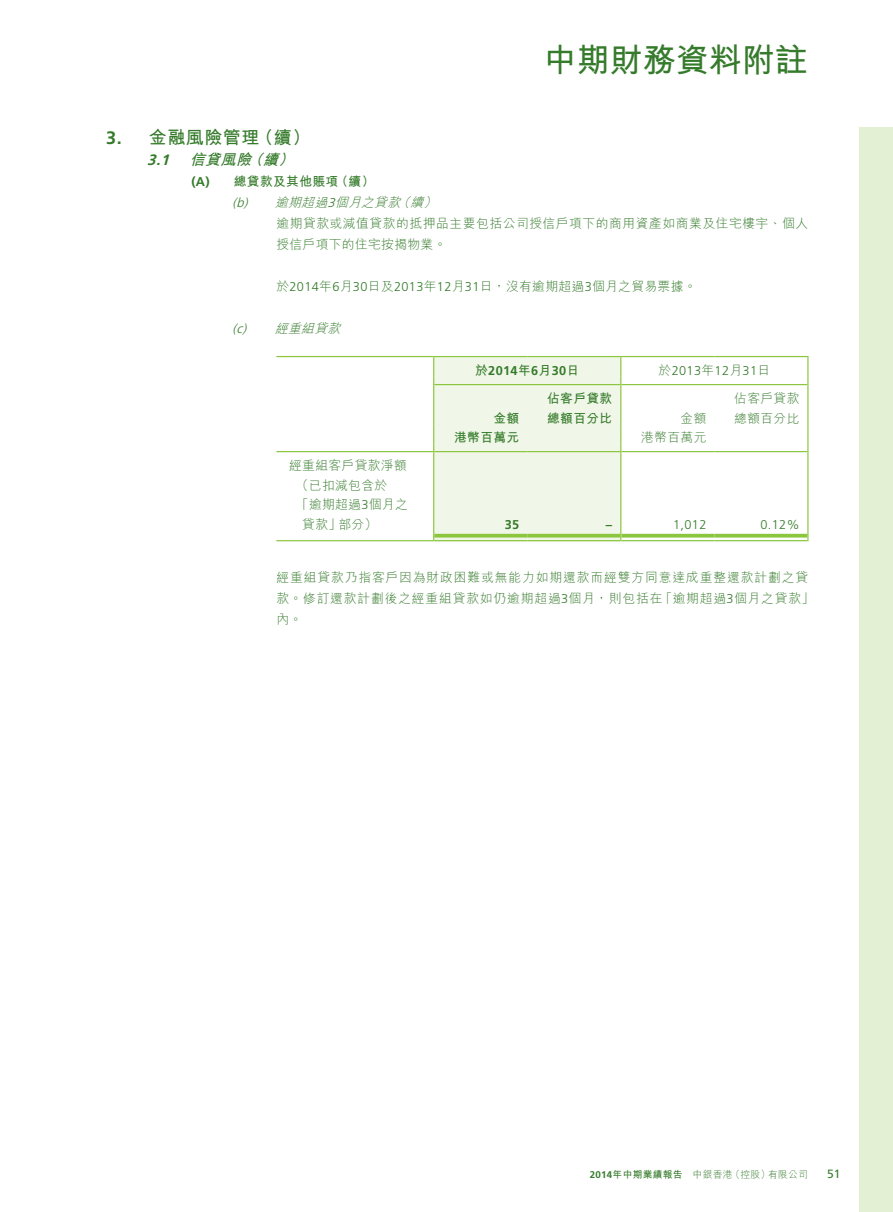
<style>
.page{position:relative;width:893px;height:1212px;background:#fff}
.page>*{position:absolute;margin:0;border:0;box-sizing:border-box;transform-origin:0 0}
.t1{font:700 33px "M Hei HK";color:#357b2b}
.t2{font:700 18px "M Hei HK";letter-spacing:.03em;color:#357b2b}
.t3{font:italic 700 15px "M Hei HK";color:#357b2b}
.t4{font:300 12.75px/19.5px "M Hei HK";letter-spacing:.045em;color:#357b2b}
.t5{font:300 12.75px/21px "M Hei HK";letter-spacing:.07em;color:#357b2b}
.t6{font:700 12.75px/19.5px "M Hei HK";letter-spacing:.03em;color:#357b2b}
.t7{font:italic 300 12.75px "M Hei HK";color:#357b2b}
.t8{font:300 12.75px "Frutiger LT Std";letter-spacing:.03em;color:#357b2b}
.t9{font:700 12.75px "Frutiger LT Std";letter-spacing:.03em;color:#357b2b}
.t10{font:12px "Frutiger LT Std";color:#357b2b}
.t11{font:300 9.75px "M Hei HK";letter-spacing:.03em;color:#357b2b}
.s1{font-family:"Frutiger LT Std"}
.s2{font-family:"M Hei HK"}
.s3{font-family:"Frutiger LT Std";font-weight:700}
.s4{font-weight:700}
</style>
<div class="page">
<div style="left:859px;top:128px;width:34px;height:1084px;background:#e4f0d4"></div>
<hr style="left:276px;top:356px;width:158px;height:1px;background:#8bc63e">
<hr style="left:434px;top:356px;width:93px;height:1px;background:#8bc63e">
<hr style="left:527px;top:356px;width:94px;height:1px;background:#8bc63e">
<hr style="left:621px;top:356px;width:93px;height:1px;background:#8bc63e">
<hr style="left:714px;top:356px;width:94px;height:1px;background:#8bc63e">
<hr style="left:807px;top:385px;width:1px;height:39px;background:#8bc63e">
<hr style="left:807px;top:452px;width:1px;height:78px;background:#8bc63e">
<svg style="left:807px;top:424px;width:1px;height:28px"></svg>
<svg style="left:807px;top:357px;width:1px;height:28px"></svg>
<div style="left:433px;top:357px;width:188px;height:184px;background:#f1f7e8"></div>
<hr style="left:434px;top:384px;width:186px;height:1px;background:#8bc63e">
<hr style="left:621px;top:384px;width:186px;height:1px;background:#8bc63e">
<hr style="left:276px;top:451px;width:157px;height:1px;background:#8bc63e">
<hr style="left:434px;top:451px;width:93px;height:1px;background:#8bc63e">
<hr style="left:527px;top:451px;width:93px;height:1px;background:#8bc63e">
<hr style="left:621px;top:451px;width:93px;height:1px;background:#8bc63e">
<hr style="left:714px;top:451px;width:93px;height:1px;background:#8bc63e">
<hr style="left:276px;top:540px;width:157px;height:1px;background:#8bc63e">
<hr style="left:434px;top:534px;width:93px;height:3px;background:#8bc63e">
<hr style="left:434px;top:540px;width:93px;height:1px;background:#8bc63e">
<hr style="left:527px;top:534px;width:93px;height:3px;background:#8bc63e">
<hr style="left:527px;top:540px;width:93px;height:1px;background:#8bc63e">
<hr style="left:621px;top:534px;width:93px;height:3px;background:#8bc63e">
<hr style="left:621px;top:540px;width:93px;height:1px;background:#8bc63e">
<hr style="left:714px;top:534px;width:93px;height:3px;background:#8bc63e">
<hr style="left:714px;top:540px;width:93px;height:1px;background:#8bc63e">
<h1 class="t1" style="left:544px;top:36px;width:265px">中期財務資料附註</h1>
<h2 class="t2" style="left:106px;top:124px;width:206px"><span class="s1">3.</span> 金融風險管理（續）</h2>
<p class="t3" style="left:147px;top:149px;width:153px"><span class="s1">3.1</span> 信貸風險（續）</p>
<p class="t6" style="left:191px;top:171px;width:185px"><span class="s1">(A)</span> 總貸款及其他賬項（續）</p>
<p class="t7" style="left:233px;top:194px;width:210px"><span class="s1">(b)</span> 逾期超過<span class="s1">3</span>個月之貸款（續）</p>
<p class="t4" style="left:276px;top:213px;width:533px">逾期貸款或減值貸款的抵押品主要包括公司授信戶項下的商用資產如商業及住宅樓宇、個人</p>
<p class="t4" style="left:276px;top:234px;width:172px">授信戶項下的住宅按揭物業。</p>
<p class="t4" style="left:276px;top:276px;width:422px">於<span class="s1">2014</span>年<span class="s1">6</span>月<span class="s1">30</span>日及<span class="s1">2013</span>年<span class="s1">12</span>月<span class="s1">31</span>日，沒有逾期超過<span class="s1">3</span>個月之貿易票據。</p>
<p class="t7" style="left:233px;top:320px;width:114px"><span class="s1">(c)</span> 經重組貸款</p>
<p class="t9" style="left:475px;top:363px;width:106px"><span class="s2">於</span>2014<span class="s2">年</span>6<span class="s2">月</span>30<span class="s2">日</span></p>
<p class="t8" style="left:659px;top:363px;width:113px"><span class="s2">於</span>2013<span class="s2">年</span>12<span class="s2">月</span>31<span class="s2">日</span></p>
<p class="t6" style="left:493px;top:407px;width:27px">金額</p>
<p class="t4" style="left:734px;top:388px;width:67px">佔客戶貸款總額百分比</p>
<p class="t6" style="left:547px;top:388px;width:67px">佔客戶貸款總額百分比</p>
<p class="t4" style="left:681px;top:408px;width:27px">金額</p>
<p class="t4" style="left:289px;top:455px;width:120px">經重組客戶貸款淨額　（已扣減包含於<br>　「逾期超過<span class="s1">3</span>個月之　貸款」部分）</p>
<p class="t6" style="left:454px;top:427px;width:67px">港幣百萬元</p>
<p class="t4" style="left:641px;top:427px;width:67px">港幣百萬元</p>
<p class="t9" style="left:505px;top:517px;width:16px">35</p>
<p class="t9" style="left:606px;top:517px;width:8px">–</p>
<p class="t8" style="left:673px;top:517px;width:35px">1,012</p>
<p class="t8" style="left:760px;top:517px;width:40px">0.12%</p>
<p class="t5" style="left:276px;top:566px;width:539px">經重組貸款乃指客戶因為財政困難或無能力如期還款而經雙方同意達成重整還款計劃之貸款。修訂還款計劃後之經重組貸款如仍逾期超過<span class="s1">3</span>個月，則包括在「逾期超過<span class="s1">3</span>個月之貸款」內。</p>
<p class="t11" style="left:590px;top:1168px;width:220px"><span class="s3">2014</span><span class="s4">年中期業績報告</span> 中銀香港（控股）有限公司</p>
<p class="t10" style="left:827px;top:1167px;width:15px">51</p>
</div>
